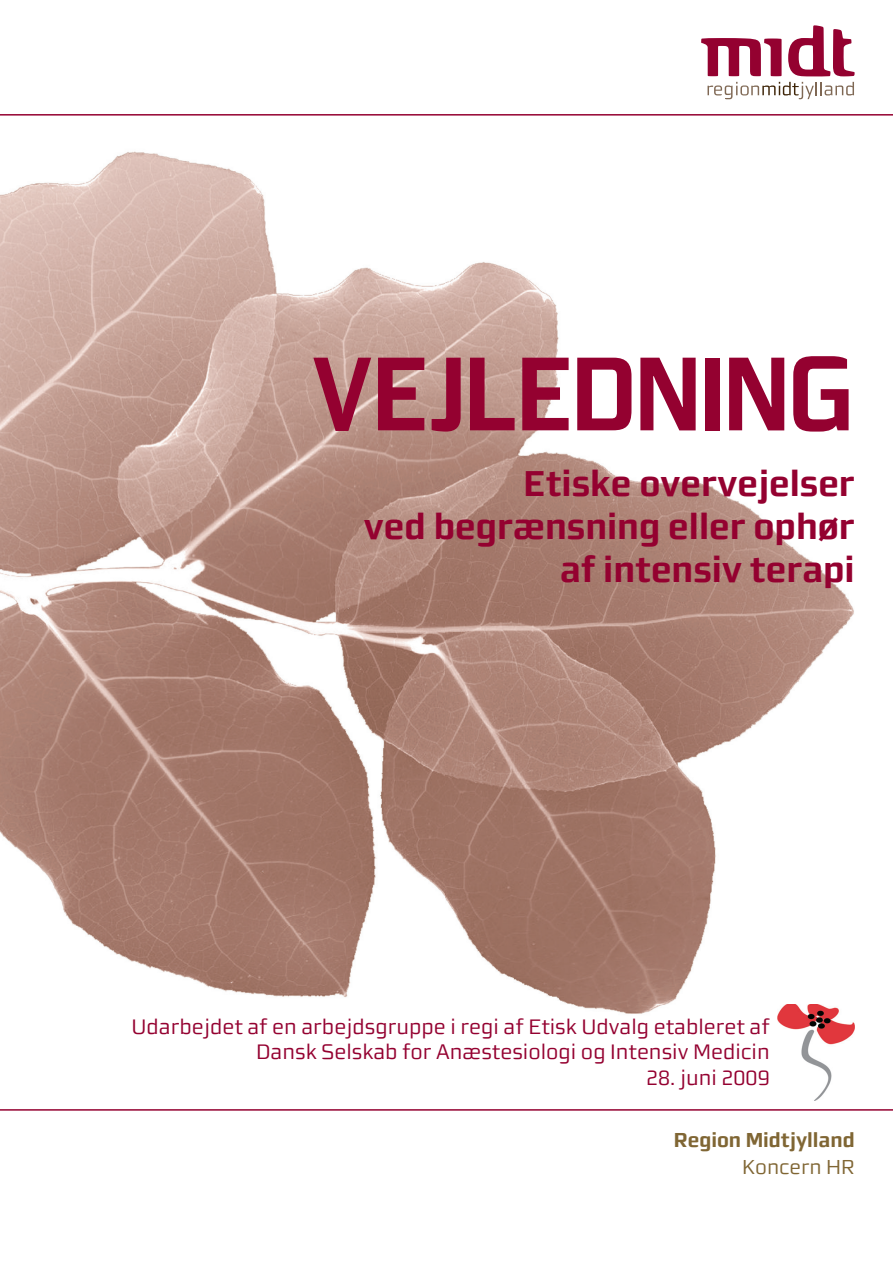
<style>
.page{position:relative;width:893px;height:1263px;background:#fff}
.page>*{position:absolute;margin:0;border:0;box-sizing:border-box;transform-origin:0 0}
.t1{font:700 105px "midtsans";letter-spacing:-.035em;color:#940130;scale:.9 1}
.t2{font:700 36px/43.2px "midtsans";color:#940130;text-align:right}
.t3{font:21px/25.2px "midtsans";color:#940130;text-align:right}
.t4{font:700 20.25px "midtsans";color:#806634}
.t5{font:20.25px "midtsans";color:#806634}
</style>
<div class="page">
<img style="left:0;top:99px;width:855px;height:932px">
<svg style="left:701px;top:25px;width:154px;height:74px"></svg>
<hr style="left:0;top:114px;width:893px;height:2px;background:#940130">
<hr style="left:0;top:1109px;width:893px;height:2px;background:#940130">
<img style="left:778px;top:1004px;width:76px;height:96px">
<h1 class="t1" style="left:312px;top:355px;width:605px">VEJLEDNING</h1>
<h2 class="t2" style="left:364px;top:465px;width:492px">Etiske overvejelser<br>ved begrænsning eller ophør af intensiv terapi</h2>
<p class="t3" style="left:131px;top:1016px;width:640px">Udarbejdet af en arbejdsgruppe i regi af Etisk Udvalg etableret af<br>Dansk Selskab for Anæstesiologi og Intensiv Medicin</p>
<p class="t3" style="left:646px;top:1067px;width:125px">28. juni 2009</p>
<p class="t4" style="left:674px;top:1132px;width:182px">Region Midtjylland</p>
<p class="t5" style="left:742px;top:1159px;width:114px">Koncern HR</p>
</div>
